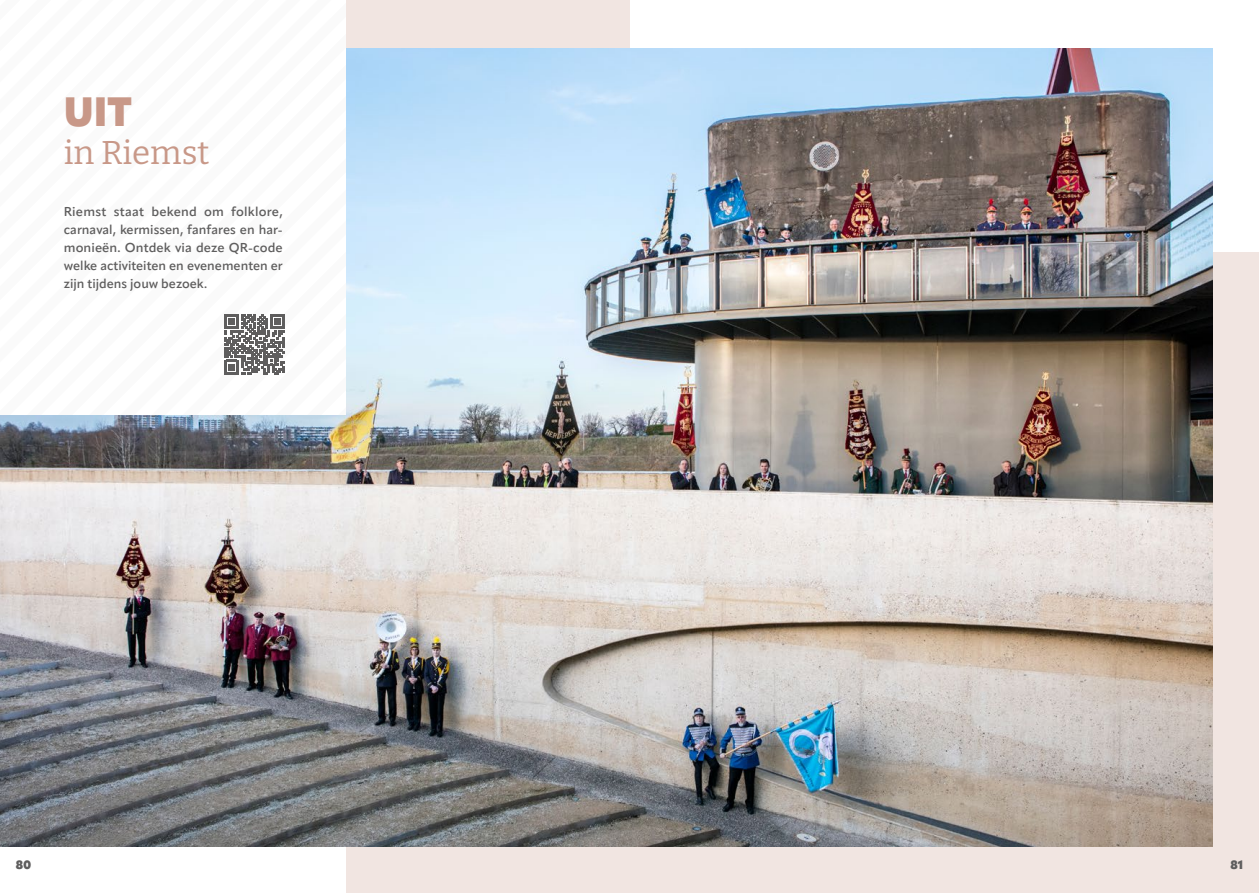
<style>
.page{position:relative;width:1259px;height:893px;background:#fff}
.page>*{position:absolute;margin:0;border:0;box-sizing:border-box;transform-origin:0 0}
.t1{font:900 40.5px "Apparat";color:#c89888}
.t2{font:100 33px "Bitter";color:#c89888}
.t3{font:600 12.75px/18px "Apparat";color:#5f5e5e;text-align:justify}
.t4{font:900 12px "Apparat";color:#5f5e5e}
</style>
<div class="page">
<div style="left:346px;top:252px;width:913px;height:641px;background:#f1e5e1"></div>
<div style="left:346px;top:0;width:283px;height:48px;background:#f1e5e1"></div>
<img style="left:0;top:48px;width:1212px;height:798px">
<svg style="left:216px;top:48px;width:8px;height:366px"></svg>
<svg style="left:185px;top:48px;width:31px;height:366px"></svg>
<svg style="left:154px;top:48px;width:31px;height:366px"></svg>
<svg style="left:123px;top:48px;width:31px;height:366px"></svg>
<svg style="left:92px;top:48px;width:31px;height:366px"></svg>
<svg style="left:0;top:48px;width:92px;height:366px"></svg>
<svg style="left:224px;top:48px;width:122px;height:366px"></svg>
<h1 class="t1" style="left:64px;top:87px;width:69px">UIT</h1>
<h2 class="t2" style="left:64px;top:131px;width:147px">in Riemst</h2>
<p class="t3" style="left:64px;top:203px;width:220px">Riemst staat bekend om folklore, carnaval, kermissen, fanfares en har&shy;monieën. Ontdek via deze QR-code welke activiteiten en evenementen er zijn tijdens jouw bezoek.</p>
<p class="t4" style="left:16px;top:857px;width:17px">80</p>
<p class="t4" style="left:1230px;top:857px;width:14px">81</p>
</div>
